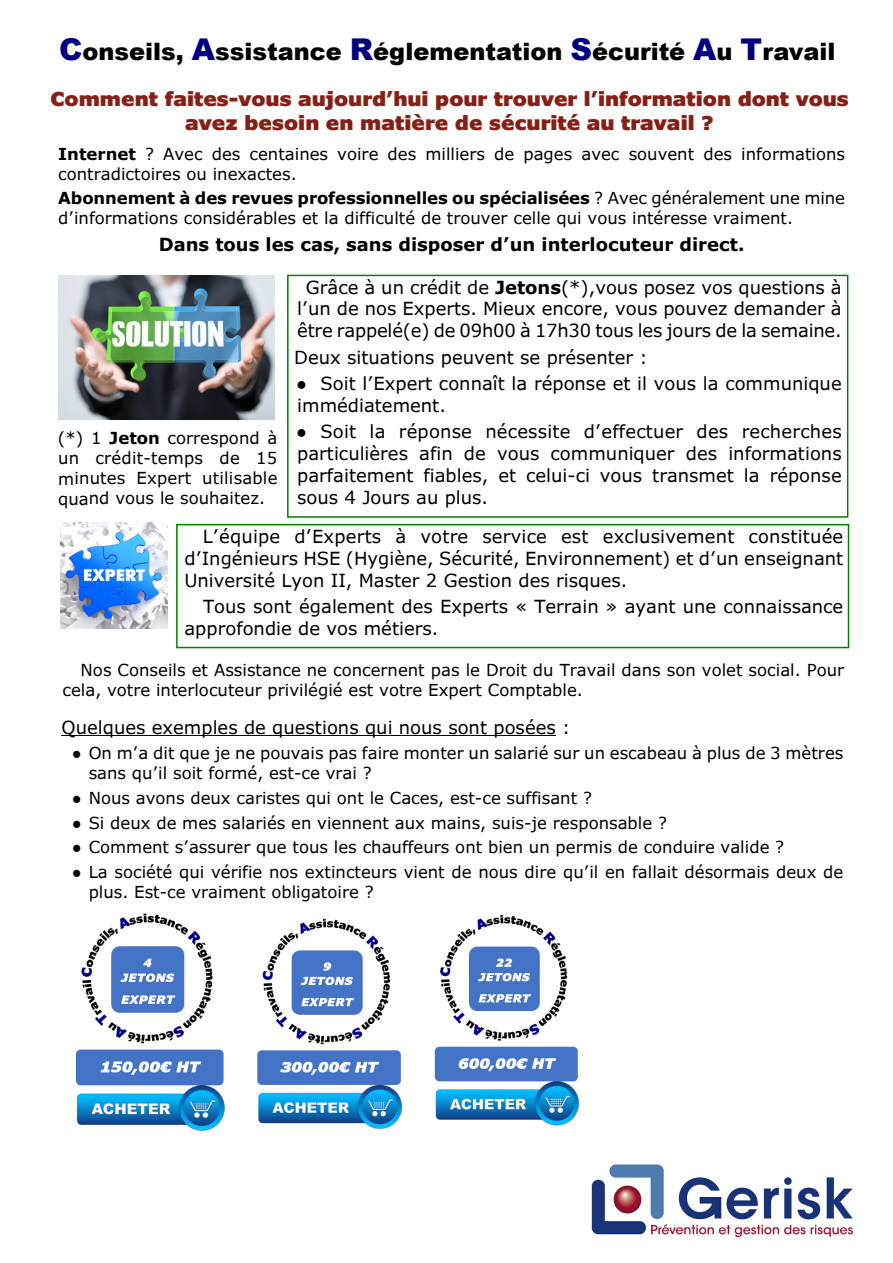
<style>
.page{position:relative;width:893px;height:1263px;background:#fff}
.page>*{position:absolute;margin:0;border:0;box-sizing:border-box;transform-origin:0 0}
.t1{font:900 24px "Arial";color:#000}
.t2{font:900 19.5px/23.7px "Verdana Pro";color:#842016;text-align:center}
.t3{font:18px/21.9px "Verdana Pro";color:#000}
.t4{font:700 18px "Verdana Pro";color:#000}
.t5{font:16.5px/20.1px "Verdana Pro";color:#000}
.s1{font-size:30px;color:#000080}
.s2{font-weight:700}
.s3{font-family:"Times New Roman"}
</style>
<div class="page">
<img style="left:58px;top:275px;width:217px;height:145px">
<div style="left:287px;top:275px;width:561px;height:243px;border:2px solid #008000"></div>
<img style="left:61px;top:522px;width:106px;height:107px">
<div style="left:176px;top:524px;width:673px;height:124px;border:2px solid #008000"></div>
<hr style="left:62px;top:735px;width:494px;height:1px;background:#000">
<img style="left:76px;top:913px;width:149px;height:218px">
<img style="left:591px;top:1164px;width:262px;height:74px">
<img style="left:257px;top:918px;width:146px;height:211px">
<img style="left:434px;top:914px;width:146px;height:212px">
<h1 class="t1" style="left:59px;top:43px;width:778px"><span class="s1">C</span>onseils, <span class="s1">A</span>ssistance <span class="s1">R</span>églementation <span class="s1">S</span>écurité <span class="s1">A</span>u <span class="s1">T</span>ravail</h1>
<p class="t2" style="left:50px;top:89px;width:800px">Comment faites-vous aujourd’hui pour trouver l’information dont vous avez besoin en matière de sécurité au travail ?</p>
<p class="t5" style="left:58px;top:145px;width:788px"><span class="s2">Internet</span> ? Avec des centaines voire des milliers de pages avec souvent des informations contradictoires ou inexactes.</p>
<p class="t5" style="left:58px;top:190px;width:788px"><span class="s2">Abonnement à des revues professionnelles ou spécialisées</span> ? Avec généralement une mine d’informations considérables et la difficulté de trouver celle qui vous intéresse vraiment.</p>
<p class="t4" style="left:159px;top:237px;width:587px">Dans tous les cas, sans disposer d’un interlocuteur direct.</p>
<p class="t3" style="left:297px;top:278px;width:546px;text-align:center">Grâce à un crédit de <span class="s2">Jetons</span>(*),vous posez vos questions à l’un de nos Experts. Mieux encore, vous pouvez demander à être rappelé(e) de 09h00 à 17h30 tous les jours de la semaine.</p>
<p class="t3" style="left:294px;top:348px;width:355px">Deux situations peuvent se présenter :</p>
<p class="t3" style="left:296px;top:374px;width:547px"><span class="s3">●</span> Soit l’Expert connaît la réponse et il vous la communique immédiatement.</p>
<p class="t3" style="left:296px;top:422px;width:547px;text-align:justify"><span class="s3">●</span> Soit la réponse nécessite d’effectuer des recherches particulières afin de vous communiquer des informations parfaitement fiables, et celui-ci vous transmet la réponse sous 4 Jours au plus.</p>
<p class="t5" style="left:58px;top:429px;width:221px;text-align:justify">(*) 1 <span class="s2">Jeton</span> correspond à un crédit-temps de 15 minutes Expert utilisable quand vous le souhaitez.</p>
<p class="t3" style="left:184px;top:527px;width:660px;text-align:justify;text-indent:18px">L’équipe d’Experts à votre service est exclusivement constituée d’Ingénieurs HSE (Hygiène, Sécurité, Environnement) et d’un enseignant Université Lyon II, Master 2 Gestion des risques.</p>
<p class="t3" style="left:184px;top:597px;width:660px;text-indent:19px">Tous sont également des Experts « Terrain » ayant une connaissance approfondie de vos métiers.</p>
<p class="t5" style="left:63px;top:661px;width:783px;text-indent:18px">Nos Conseils et Assistance ne concernent pas le Droit du Travail dans son volet social. Pour cela, votre interlocuteur privilégié est votre Expert Comptable.</p>
<p class="t3" style="left:62px;top:718px;width:510px">Quelques exemples de questions qui nous sont posées :</p>
<p class="t5" style="left:89px;top:744px;width:756px;text-indent:-17px"><span class="s3">●</span> On m’a dit que je ne pouvais pas faire monter un salarié sur un escabeau à plus de 3 mètres sans qu’il soit formé, est-ce vrai ?</p>
<p class="t5" style="left:72px;top:789px;width:522px"><span class="s3">●</span> Nous avons deux caristes qui ont le Caces, est-ce suffisant ?</p>
<p class="t5" style="left:72px;top:814px;width:597px"><span class="s3">●</span> Si deux de mes salariés en viennent aux mains, suis-je responsable ?</p>
<p class="t5" style="left:72px;top:838px;width:714px"><span class="s3">●</span> Comment s’assurer que tous les chauffeurs ont bien un permis de conduire valide ?</p>
<p class="t5" style="left:89px;top:863px;width:756px;text-indent:-17px"><span class="s3">●</span> La société qui vérifie nos extincteurs vient de nous dire qu’il en fallait désormais deux de plus. Est-ce vraiment obligatoire ?</p>
</div>
